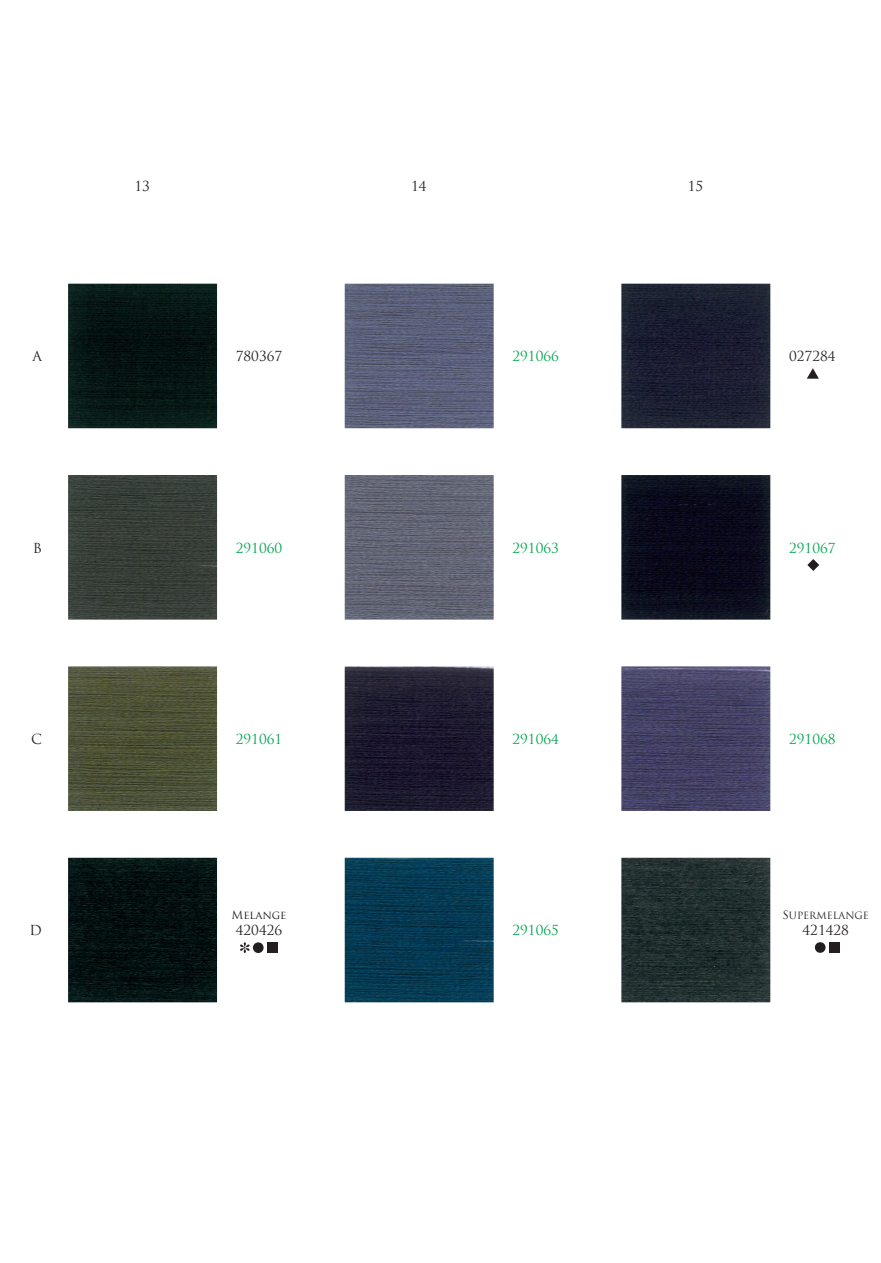
<style>
.page{position:relative;width:881px;height:1263px;background:#fff}
.page>*{position:absolute;margin:0;border:0;box-sizing:border-box;transform-origin:0 0}
.t1{font:13.5px "Trajan Pro";color:#00a54f}
.t2{font:13.5px "Trajan Pro";color:#231f20}
.t3{font:11.25px "Trajan Pro";letter-spacing:-.005em;color:#231f20}
.t4{font:9.75px "Trajan Pro";color:#231f20}
.s1{font-size:11.25px}
</style>
<div class="page">
<svg style="left:807px;top:559px;width:11px;height:12px"></svg>
<svg style="left:806px;top:368px;width:12px;height:11px"></svg>
<svg style="left:240px;top:942px;width:23px;height:11px"></svg>
<div style="left:267px;top:942px;width:11px;height:11px;background:#231f20"></div>
<svg style="left:814px;top:942px;width:11px;height:11px"></svg>
<div style="left:829px;top:942px;width:10px;height:11px;background:#231f20"></div>
<img style="left:68px;top:284px;width:149px;height:718px">
<img style="left:344px;top:284px;width:149px;height:718px">
<img style="left:621px;top:284px;width:149px;height:718px">
<p class="t2" style="left:134px;top:181px;width:17px">13</p>
<p class="t2" style="left:411px;top:181px;width:17px">14</p>
<p class="t2" style="left:687px;top:181px;width:17px">15</p>
<p class="t2" style="left:33px;top:351px;width:11px">A</p>
<p class="t2" style="left:236px;top:351px;width:48px">780367</p>
<p class="t1" style="left:512px;top:351px;width:48px">291066</p>
<p class="t2" style="left:788px;top:351px;width:48px">027284</p>
<p class="t2" style="left:33px;top:543px;width:11px">B</p>
<p class="t1" style="left:236px;top:543px;width:48px">291060</p>
<p class="t1" style="left:512px;top:543px;width:48px">291063</p>
<p class="t1" style="left:788px;top:543px;width:48px">291067</p>
<p class="t2" style="left:31px;top:734px;width:12px">C</p>
<p class="t1" style="left:236px;top:734px;width:48px">291061</p>
<p class="t1" style="left:512px;top:734px;width:48px">291064</p>
<p class="t1" style="left:788px;top:734px;width:48px">291068</p>
<p class="t2" style="left:30px;top:924px;width:14px">D</p>
<p class="t3" style="left:231px;top:910px;width:56px">Melange</p>
<p class="t2" style="left:236px;top:925px;width:48px">420426</p>
<p class="t1" style="left:512px;top:925px;width:48px">291065</p>
<p class="t4" style="left:782px;top:912px;width:88px"><span class="s1">S</span>UPERMELANGE</p>
<p class="t2" style="left:802px;top:925px;width:48px">421428</p>
</div>
